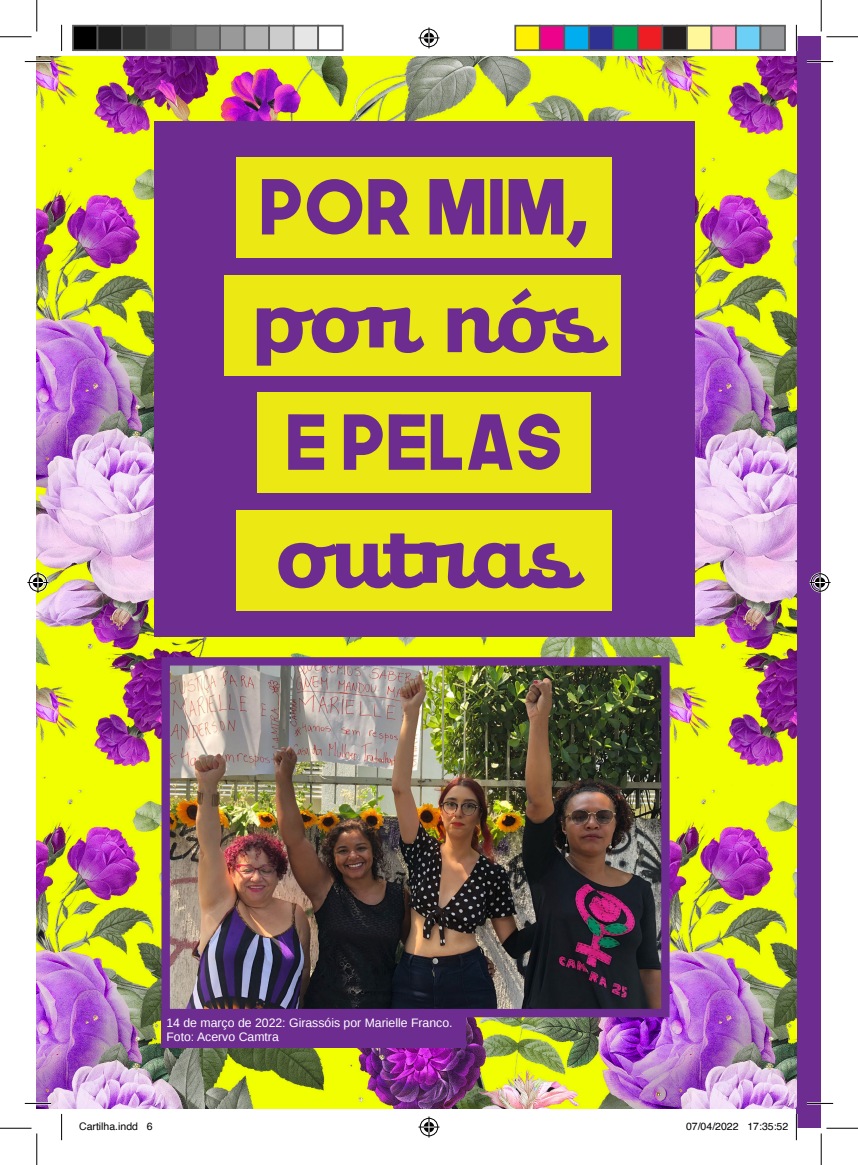
<style>
.page{position:relative;width:858px;height:1165px;background:#fff}
.page>*{position:absolute;margin:0;border:0;box-sizing:border-box;transform-origin:0 0}
.t1{font:700 88.2px "Amio Trial";letter-spacing:.025em;color:#6c2c90}
.t2{font:75.42px "The Next Font";color:#6c2c90}
.t3{font:12.25px "Liberation Sans";color:#fff}
.t4{font:10.5px "Helvetica";color:#000}
</style>
<div class="page">
<div style="left:796px;top:37px;width:25px;height:1091px;background:#6c2c90"></div>
<img style="left:37px;top:56px;width:759px;height:1053px">
<div style="left:154px;top:121px;width:540px;height:515px;background:#6c2c90"></div>
<div style="left:236px;top:157px;width:375px;height:100px;background:#ece813"></div>
<div style="left:236px;top:510px;width:375px;height:100px;background:#ece813"></div>
<div style="left:224px;top:275px;width:396px;height:100px;background:#ece813"></div>
<div style="left:257px;top:393px;width:333px;height:100px;background:#ece813"></div>
<img style="left:170px;top:666px;width:490px;height:342px">
<div style="left:161px;top:657px;width:508px;height:360px;border:8px solid #6c2c90"></div>
<div style="left:161px;top:1013px;width:304px;height:34px;background:#6c2c90"></div>
<hr style="left:25px;top:60px;width:26px;height:3px;background:#fff">
<hr style="left:806px;top:60px;width:26px;height:3px;background:#fff">
<hr style="left:25px;top:1102px;width:26px;height:2px;background:#fff">
<hr style="left:806px;top:1102px;width:26px;height:2px;background:#fff">
<hr style="left:795px;top:25px;width:2px;height:26px;background:#fff">
<hr style="left:795px;top:1114px;width:2px;height:26px;background:#fff">
<svg style="left:25px;top:61px;width:26px;height:1px"></svg>
<svg style="left:806px;top:61px;width:26px;height:1px"></svg>
<svg style="left:25px;top:1103px;width:26px;height:1px"></svg>
<svg style="left:806px;top:1103px;width:26px;height:1px"></svg>
<svg style="left:61px;top:25px;width:1px;height:26px"></svg>
<svg style="left:61px;top:1114px;width:1px;height:26px"></svg>
<svg style="left:795px;top:25px;width:1px;height:26px"></svg>
<svg style="left:795px;top:1114px;width:1px;height:26px"></svg>
<hr style="left:0;top:36px;width:32px;height:1px;background:#000">
<hr style="left:826px;top:36px;width:31px;height:1px;background:#000">
<hr style="left:0;top:1128px;width:32px;height:1px;background:#000">
<hr style="left:826px;top:1128px;width:31px;height:1px;background:#000">
<hr style="left:36px;top:0;width:1px;height:32px;background:#000">
<hr style="left:36px;top:1133px;width:1px;height:32px;background:#000">
<hr style="left:820px;top:0;width:1px;height:32px;background:#000">
<hr style="left:820px;top:1133px;width:1px;height:32px;background:#000">
<svg style="left:418px;top:27px;width:21px;height:21px"></svg>
<svg style="left:418px;top:1116px;width:21px;height:21px"></svg>
<svg style="left:27px;top:572px;width:21px;height:21px"></svg>
<svg style="left:809px;top:572px;width:21px;height:21px"></svg>
<div style="left:73px;top:26px;width:24px;height:24px;background:#000"></div>
<div style="left:72px;top:25px;width:26px;height:26px;border:2px solid #595959"></div>
<div style="left:97px;top:26px;width:25px;height:24px;background:#1a1a1a"></div>
<div style="left:97px;top:25px;width:26px;height:26px;border:2px solid #595959"></div>
<div style="left:122px;top:26px;width:24px;height:24px;background:#333"></div>
<div style="left:121px;top:25px;width:26px;height:26px;border:2px solid #595959"></div>
<div style="left:146px;top:26px;width:25px;height:24px;background:#4d4d4d"></div>
<div style="left:146px;top:25px;width:26px;height:26px;border:2px solid #595959"></div>
<div style="left:171px;top:26px;width:24px;height:24px;background:#666"></div>
<div style="left:170px;top:25px;width:26px;height:26px;border:2px solid #595959"></div>
<div style="left:195px;top:26px;width:25px;height:24px;background:#808080"></div>
<div style="left:195px;top:25px;width:26px;height:26px;border:2px solid #595959"></div>
<div style="left:220px;top:26px;width:24px;height:24px;background:#999"></div>
<div style="left:219px;top:25px;width:26px;height:26px;border:2px solid #595959"></div>
<div style="left:244px;top:26px;width:25px;height:24px;background:#b3b3b3"></div>
<div style="left:244px;top:25px;width:26px;height:26px;border:2px solid #595959"></div>
<div style="left:269px;top:26px;width:24px;height:24px;background:#ccc"></div>
<div style="left:268px;top:25px;width:26px;height:26px;border:2px solid #595959"></div>
<div style="left:293px;top:26px;width:25px;height:24px;background:#e6e6e6"></div>
<div style="left:293px;top:25px;width:26px;height:26px;border:2px solid #595959"></div>
<div style="left:317px;top:25px;width:26px;height:26px;border:2px solid #595959"></div>
<div style="left:515px;top:26px;width:24px;height:24px;background:#fff101"></div>
<div style="left:514px;top:25px;width:26px;height:26px;border:2px solid #595959"></div>
<div style="left:539px;top:26px;width:25px;height:24px;background:#ed028c"></div>
<div style="left:538px;top:25px;width:27px;height:26px;border:2px solid #595959"></div>
<div style="left:564px;top:26px;width:24px;height:24px;background:#00aeef"></div>
<div style="left:563px;top:25px;width:26px;height:26px;border:2px solid #595959"></div>
<div style="left:588px;top:26px;width:25px;height:24px;background:#2e3092"></div>
<div style="left:587px;top:25px;width:27px;height:26px;border:2px solid #595959"></div>
<div style="left:613px;top:26px;width:24px;height:24px;background:#00a54f"></div>
<div style="left:612px;top:25px;width:26px;height:26px;border:2px solid #595959"></div>
<div style="left:637px;top:26px;width:25px;height:24px;background:#ee1d23"></div>
<div style="left:636px;top:25px;width:27px;height:26px;border:2px solid #595959"></div>
<div style="left:662px;top:26px;width:24px;height:24px;background:#231f20"></div>
<div style="left:661px;top:25px;width:26px;height:26px;border:2px solid #595959"></div>
<div style="left:686px;top:26px;width:25px;height:24px;background:#fff79a"></div>
<div style="left:685px;top:25px;width:27px;height:26px;border:2px solid #595959"></div>
<div style="left:711px;top:26px;width:24px;height:24px;background:#f499c2"></div>
<div style="left:710px;top:25px;width:26px;height:26px;border:2px solid #595959"></div>
<div style="left:735px;top:26px;width:25px;height:24px;background:#6bcff6"></div>
<div style="left:734px;top:25px;width:27px;height:26px;border:2px solid #595959"></div>
<div style="left:760px;top:26px;width:24px;height:24px;background:#939598"></div>
<div style="left:759px;top:25px;width:26px;height:26px;border:2px solid #595959"></div>
<p class="t2" style="left:259px;top:155px;width:331px">POR MIM,</p>
<p class="t1" style="left:251px;top:275px;width:346px">por nós</p>
<p class="t2" style="left:285px;top:391px;width:279px">E PELAS</p>
<p class="t1" style="left:275px;top:510px;width:299px">outras</p>
<p class="t3" style="left:166px;top:1015px;width:287px">14 de março de 2022: Girassóis por Marielle Franco.</p>
<p class="t3" style="left:166px;top:1030px;width:114px">Foto: Acervo Camtra</p>
<p class="t4" style="left:79px;top:1118px;width:75px">Cartilha.indd 6</p>
<p class="t4" style="left:685px;top:1118px;width:104px">07/04/2022 17:35:52</p>
</div>
